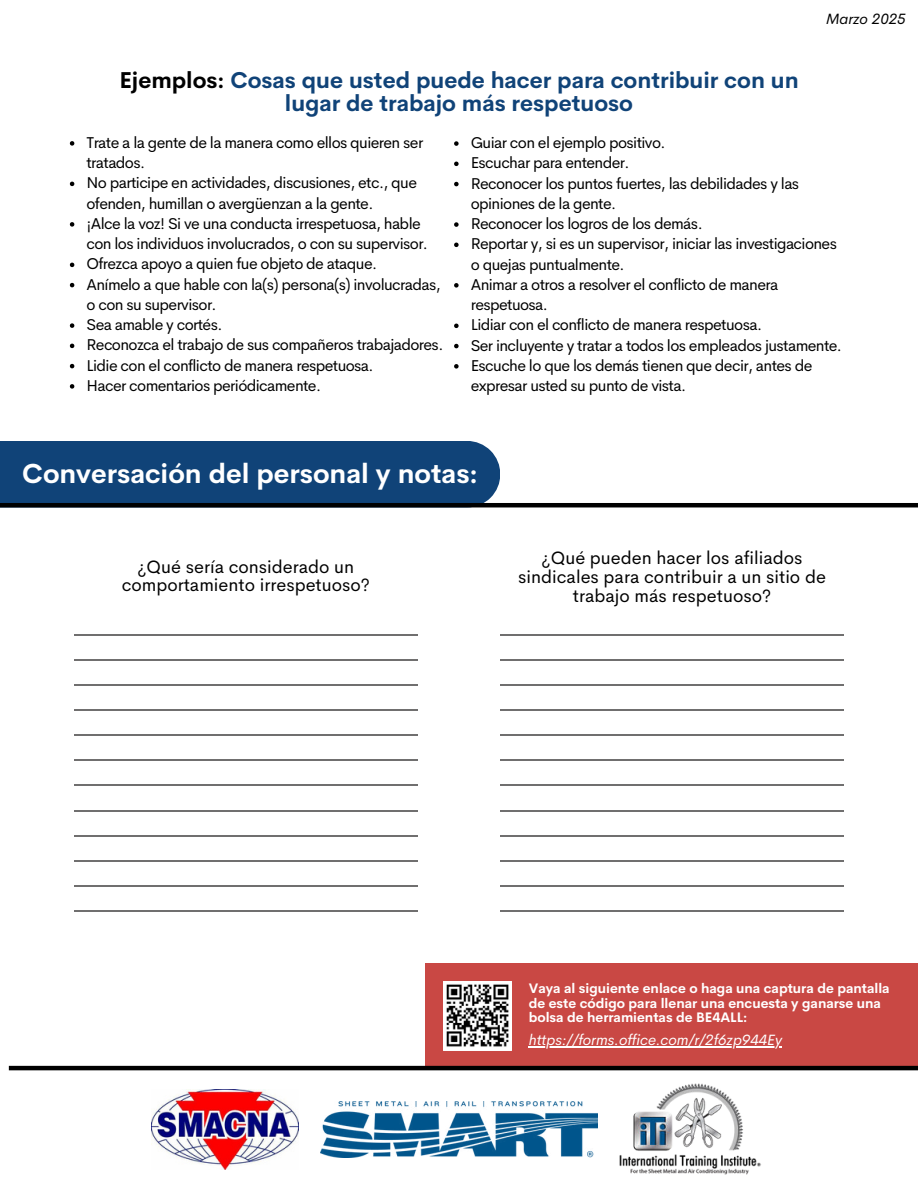
<style>
.page{position:relative;width:918px;height:1188px;background:#fff}
.page>*{position:absolute;margin:0;border:0;box-sizing:border-box;transform-origin:0 0}
.t1{font:700 27px "Cerebri Sans";color:#fff}
.t2{font:700 22.5px/22.5px "Cerebri Sans";color:#104378;text-align:center}
.t3{font:18px/19.2px "Cerebri Sans";color:#000;text-align:center}
.t4{font:15.75px/20.2px "Cerebri Sans";letter-spacing:-.04em;color:#000}
.t5{font:italic 15px "Cerebri Sans";color:#fff}
.t6{font:italic 15px "Cerebri Sans";color:#000}
.t7{font:700 13.5px/14.7px "Cerebri Sans";color:#fff}
.s1{color:#000}
</style>
<div class="page">
<div style="left:425px;top:963px;width:493px;height:105px;background:#c94844"></div>
<img style="left:151px;top:1089px;width:148px;height:80px">
<img style="left:619px;top:1083px;width:142px;height:92px">
<img style="left:320px;top:1101px;width:277px;height:56px">
<hr style="left:9px;top:1066px;width:909px;height:4px;background:#000">
<div style="left:0;top:441px;width:500px;height:62px;background:#104378"></div>
<hr style="left:0;top:503px;width:918px;height:4px;background:#000">
<hr style="left:74px;top:911px;width:343px;height:1px;background:#706f6f">
<hr style="left:74px;top:885px;width:343px;height:2px;background:#706f6f">
<hr style="left:74px;top:860px;width:343px;height:2px;background:#706f6f">
<hr style="left:74px;top:835px;width:343px;height:1px;background:#706f6f">
<hr style="left:74px;top:810px;width:343px;height:1px;background:#706f6f">
<hr style="left:74px;top:785px;width:343px;height:1px;background:#706f6f">
<hr style="left:74px;top:760px;width:343px;height:1px;background:#706f6f">
<hr style="left:74px;top:734px;width:343px;height:2px;background:#706f6f">
<hr style="left:74px;top:709px;width:343px;height:2px;background:#706f6f">
<hr style="left:74px;top:684px;width:343px;height:2px;background:#706f6f">
<hr style="left:74px;top:659px;width:343px;height:1px;background:#706f6f">
<hr style="left:74px;top:634px;width:343px;height:1px;background:#706f6f">
<hr style="left:500px;top:911px;width:343px;height:1px;background:#706f6f">
<hr style="left:500px;top:885px;width:343px;height:2px;background:#706f6f">
<hr style="left:500px;top:860px;width:343px;height:2px;background:#706f6f">
<hr style="left:500px;top:835px;width:343px;height:1px;background:#706f6f">
<hr style="left:500px;top:810px;width:343px;height:1px;background:#706f6f">
<hr style="left:500px;top:785px;width:343px;height:1px;background:#706f6f">
<hr style="left:500px;top:760px;width:343px;height:1px;background:#706f6f">
<hr style="left:500px;top:734px;width:343px;height:2px;background:#706f6f">
<hr style="left:500px;top:709px;width:343px;height:2px;background:#706f6f">
<hr style="left:500px;top:684px;width:343px;height:2px;background:#706f6f">
<hr style="left:500px;top:659px;width:343px;height:1px;background:#706f6f">
<hr style="left:500px;top:634px;width:343px;height:1px;background:#706f6f">
<img style="left:444px;top:982px;width:67px;height:68px">
<hr style="left:529px;top:1046px;width:253px;height:2px;background:#fff">
<svg style="left:70px;top:141px;width:4px;height:5px"></svg>
<svg style="left:70px;top:182px;width:4px;height:4px"></svg>
<svg style="left:70px;top:222px;width:4px;height:5px"></svg>
<svg style="left:70px;top:263px;width:4px;height:4px"></svg>
<svg style="left:70px;top:283px;width:4px;height:4px"></svg>
<svg style="left:70px;top:323px;width:4px;height:5px"></svg>
<svg style="left:70px;top:344px;width:4px;height:4px"></svg>
<svg style="left:70px;top:364px;width:4px;height:4px"></svg>
<svg style="left:70px;top:384px;width:4px;height:5px"></svg>
<svg style="left:454px;top:141px;width:5px;height:5px"></svg>
<svg style="left:454px;top:162px;width:5px;height:4px"></svg>
<svg style="left:454px;top:182px;width:5px;height:4px"></svg>
<svg style="left:454px;top:222px;width:5px;height:5px"></svg>
<svg style="left:454px;top:243px;width:5px;height:4px"></svg>
<svg style="left:454px;top:283px;width:5px;height:5px"></svg>
<svg style="left:454px;top:324px;width:5px;height:4px"></svg>
<svg style="left:454px;top:344px;width:5px;height:4px"></svg>
<svg style="left:454px;top:364px;width:5px;height:5px"></svg>
<p class="t6" style="left:826px;top:7px;width:81px">Marzo 2025</p>
<h2 class="t2" style="left:119px;top:67px;width:681px"><span class="s1">Ejemplos:</span> Cosas que usted puede hacer para contribuir con un lugar de trabajo más respetuoso</h2>
<p class="t4" style="left:87px;top:131px;width:358px">Trate a la gente de la manera como ellos quieren ser tratados.<br>No participe en actividades, discusiones, etc., que ofenden, humillan o avergüenzan a la gente.<br>¡Alce la voz! Si ve una conducta irrespetuosa, hable con los individuos involucrados, o con su supervisor.<br>Ofrezca apoyo a quien fue objeto de ataque.<br>Anímelo a que hable con la(s) persona(s) involucradas, o con su supervisor.<br>Sea amable y cortés.<br>Reconozca el trabajo de sus compañeros trabajadores.<br>Lidie con el conflicto de manera respetuosa.<br>Hacer comentarios periódicamente.</p>
<p class="t4" style="left:471px;top:131px;width:373px">Guiar con el ejemplo positivo.<br>Escuchar para entender.<br>Reconocer los puntos fuertes, las debilidades y las opiniones de la gente.<br>Reconocer los logros de los demás.<br>Reportar y, si es un supervisor, iniciar las investigaciones o quejas puntualmente.<br>Animar a otros a resolver el conflicto de manera respetuosa.<br>Lidiar con el conflicto de manera respetuosa.<br>Ser incluyente y tratar a todos los empleados justamente.<br>Escuche lo que los demás tienen que decir, antes de expresar usted su punto de vista.</p>
<h1 class="t1" style="left:22px;top:451px;width:457px">Conversación del personal y notas:</h1>
<p class="t3" style="left:122px;top:557px;width:250px;line-height:18px">¿Qué sería considerado un comportamiento irrespetuoso?</p>
<p class="t3" style="left:518px;top:546px;width:309px">¿Qué pueden hacer los afiliados sindicales para contribuir a un sitio de trabajo más respetuoso?</p>
<p class="t7" style="left:529px;top:980px;width:362px">Vaya al siguiente enlace o haga una captura de pantalla de este código para llenar una encuesta y ganarse una bolsa de herramientas de BE4ALL:</p>
<p class="t5" style="left:529px;top:1028px;width:255px">https://forms.office.com/r/2f6zp944Ey</p>
</div>
